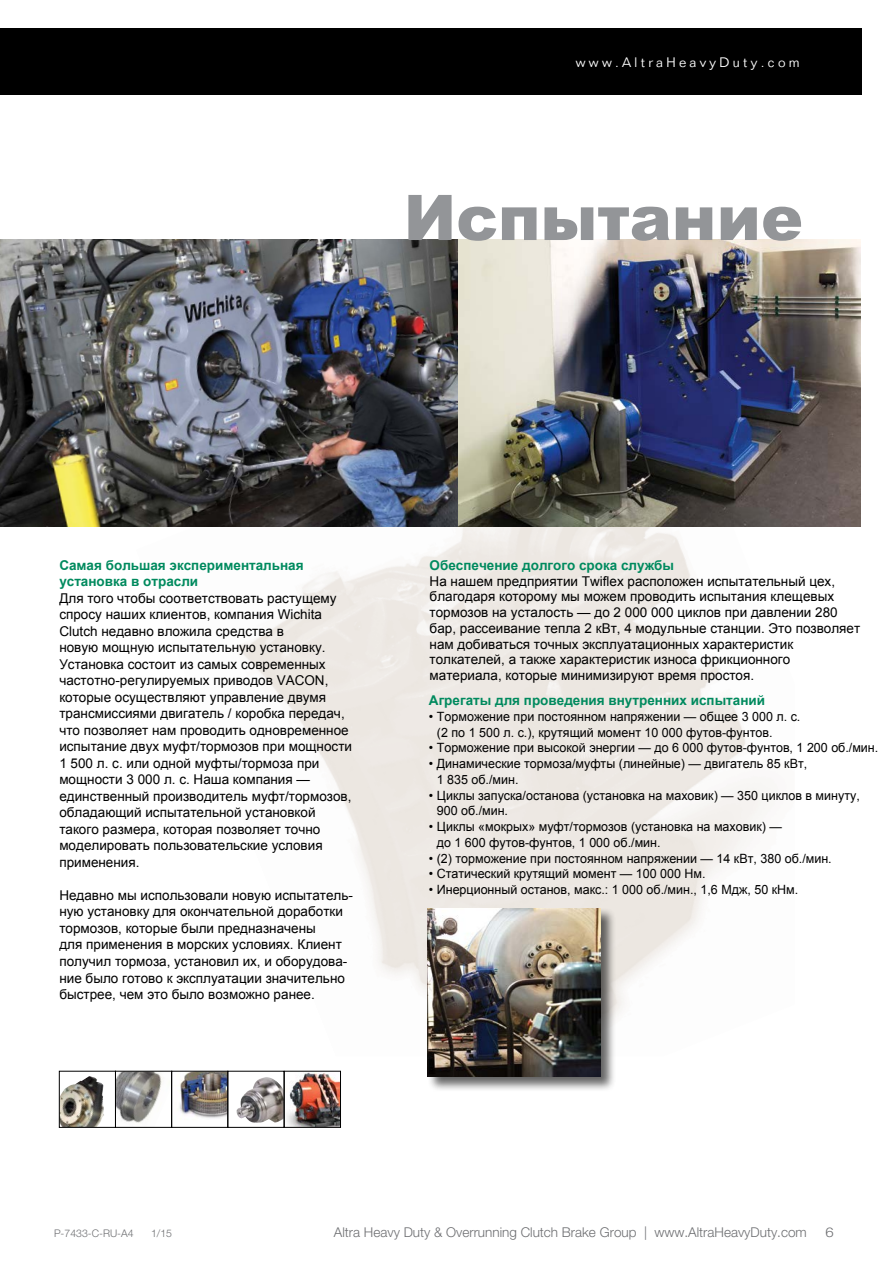
<style>
.page{position:relative;width:893px;height:1263px;background:#fff}
.page>*{position:absolute;margin:0;border:0;box-sizing:border-box;transform-origin:0 0}
.t1{font:900 63px "Arial";color:#939598}
.t2{font:13.5px/16.5px "Arial";color:#000}
.t3{font:700 13.5px/16.5px "Arial";color:#008a5e}
.t4{font:300 13.5px "Helvetica Neue LT Std";color:#6d6e71}
.t5{font:300 13.5px "Folio Std";letter-spacing:.25em;color:#fff}
.t6{font:300 13.5px "Helvetica Neue LT Std";color:#6d6e71;scale:1.1 1}
.t7{font:12.75px/15.8px "Arial";color:#000}
.t8{font:300 10.5px "Helvetica Neue LT Std";color:#6d6e71}
</style>
<div class="page">
<div style="left:0;top:28px;width:862px;height:66px;background:#000"></div>
<img style="left:136px;top:526px;width:659px;height:489px">
<img style="left:457px;top:240px;width:403px;height:286px">
<div style="left:427px;top:908px;width:189px;height:184px;background:#000;opacity:.6"></div>
<img style="left:427px;top:908px;width:174px;height:168px">
<img style="left:0;top:240px;width:457px;height:286px">
<img style="left:59px;top:1071px;width:282px;height:57px">
<p class="t5" style="left:576px;top:54px;width:225px">www.AltraHeavyDuty.com</p>
<p class="t1" style="left:404px;top:172px;width:401px">Испытание</p>
<p class="t3" style="left:59px;top:557px;width:246px">Самая большая экспериментальная установка в отрасли</p>
<p class="t2" style="left:59px;top:590px;width:294px">Для того чтобы соответствовать растущему спросу наших клиентов, компания Wichita Clutch недавно вложила средства в<br>новую мощную испытательную установку.<br>Установка состоит из самых современных частотно-регулируемых приводов VACON, которые осуществляют управление двумя трансмиссиями двигатель / коробка передач, что позволяет нам проводить одновременное испытание двух муфт/тормозов при мощности 1 500 л. с. или одной муфты/тормоза при мощности 3 000 л. с. Наша компания — единственный производитель муфт/тормозов, обладающий испытательной установкой такого размера, которая позволяет точно моделировать пользовательские условия применения.</p>
<p class="t2" style="left:59px;top:887px;width:295px">Недавно мы использовали новую испытатель&shy;ную установку для окончательной доработки тормозов, которые были предназначены<br>для применения в морских условиях. Клиент получил тормоза, установил их, и оборудова&shy;ние было готово к эксплуатации значительно быстрее, чем это было возможно ранее.</p>
<p class="t3" style="left:430px;top:557px;width:246px">Обеспечение долгого срока службы</p>
<p class="t2" style="left:430px;top:573px;width:432px;line-height:15.8px">На нашем предприятии Twiflex расположен испытательный цех, благодаря которому мы можем проводить испытания клещевых тормозов на усталость — до 2 000 000 циклов при давлении 280 бар, рассеивание тепла 2 кВт, 4 модульные станции. Это позволяет нам добиваться точных эксплуатационных характеристик толкателей, а также характеристик износа фрикционного материала, которые минимизируют время простоя.</p>
<p class="t3" style="left:429px;top:692px;width:338px">Агрегаты для проведения внутренних испытаний</p>
<p class="t7" style="left:437px;top:709px;width:365px;text-indent:-8px">• Торможение при постоянном напряжении — общее 3 000 л. с. (2 по 1 500 л. с.), крутящий момент 10 000 футов-фунтов.</p>
<p class="t7" style="left:429px;top:740px;width:451px">• Торможение при высокой энергии — до 6 000 футов-фунтов, 1 200 об./мин.</p>
<p class="t7" style="left:437px;top:756px;width:372px;text-indent:-8px">• Динамические тормоза/муфты (линейные) — двигатель 85 кВт,<br>1 835 об./мин.</p>
<p class="t7" style="left:437px;top:787px;width:424px;text-indent:-8px">• Циклы запуска/останова (установка на маховик) — 350 циклов в минуту,<br>900 об./мин.</p>
<p class="t7" style="left:437px;top:819px;width:347px;text-indent:-8px">• Циклы «мокрых» муфт/тормозов (установка на маховик) — до 1 600 футов-фунтов, 1 000 об./мин.</p>
<p class="t7" style="left:429px;top:850px;width:404px">• (2) торможение при постоянном напряжении — 14 кВт, 380 об./мин.</p>
<p class="t7" style="left:429px;top:866px;width:278px">• Статический крутящий момент — 100 000 Нм.</p>
<p class="t7" style="left:429px;top:882px;width:371px">• Инерционный останов, макс.: 1 000 об./мин., 1,6 Мдж, 50 кНм.</p>
<p class="t8" style="left:54px;top:1226px;width:81px">P-7433-C-RU-A4</p>
<p class="t8" style="left:151px;top:1226px;width:23px">1/15</p>
<p class="t4" style="left:334px;top:1224px;width:474px">Altra Heavy Duty &amp; Overrunning Clutch Brake Group | www.AltraHeavyDuty.com</p>
<p class="t6" style="left:826px;top:1224px;width:9px">6</p>
</div>
